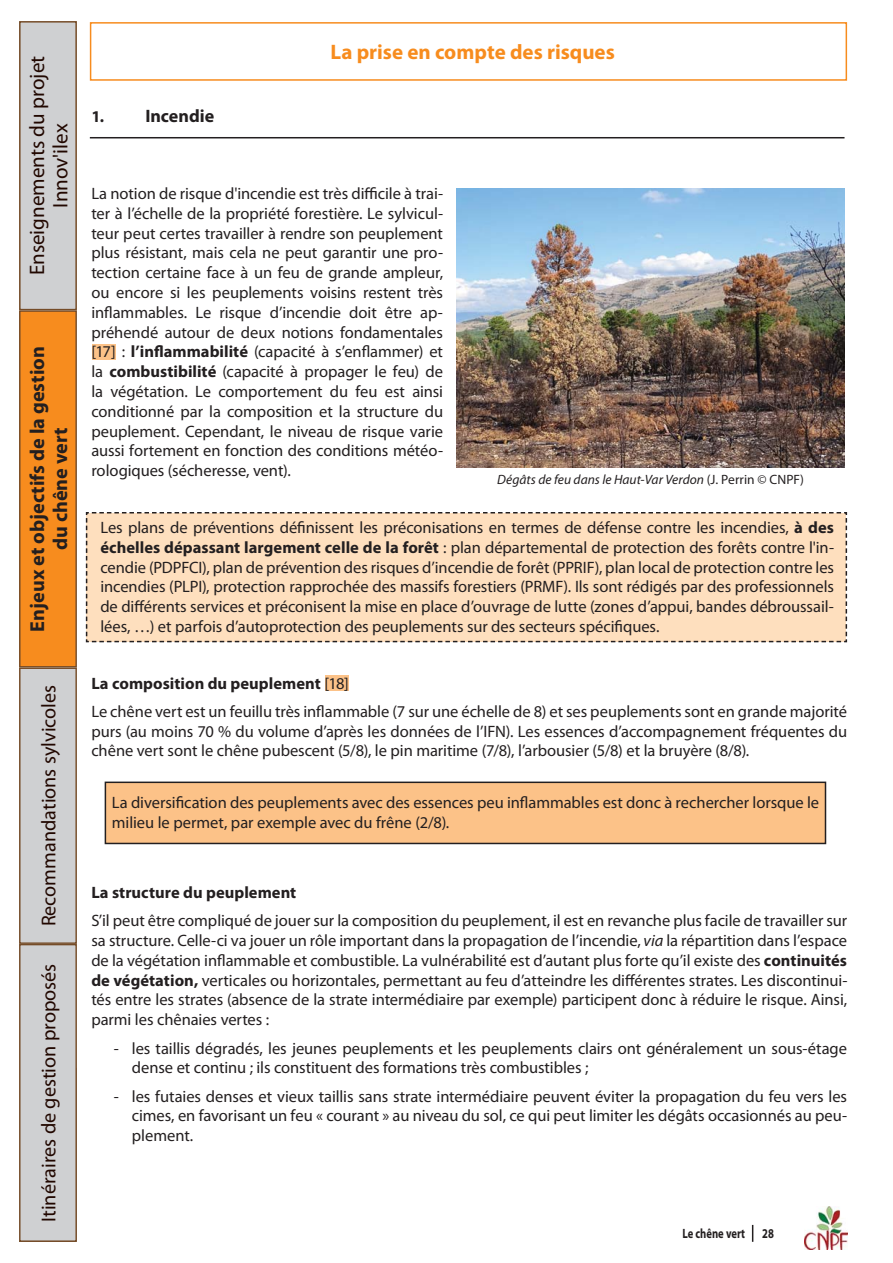
<style>
.page{position:relative;width:893px;height:1263px;background:#fff}
.page>*{position:absolute;margin:0;border:0;box-sizing:border-box;transform-origin:0 0}
.t1{font:21px/23.1px "Myriad Pro";color:#210700;text-align:center}
.t2{font:700 21px "Myriad Pro";color:#f78c1e}
.t3{font:700 20.25px/23.1px "Myriad Pro";color:#231f20;text-align:center}
.t4{font:20.25px "Myriad Pro";color:#210700}
.t5{font:20.1px "Myriad Pro";color:#210700}
.t6{font:700 18px "Myriad Pro";color:#231f20}
.t7{font:16.5px/19.8px "Myriad Pro";color:#231f20;text-align:justify}
.t8{font:700 16.5px "Myriad Pro";letter-spacing:.005em;color:#231f20}
.t9{font:italic 13.5px "Myriad Pro";color:#231f20}
.t10{font:700 13.5px "Myriad Pro";color:#231f20;scale:.78 1}
.s1{font-size:16.5px}
.s2{font-weight:700}
.s3{font-style:normal}
.s4{font-style:italic}
</style>
<div class="page">
<svg style="left:752px;top:1225px;width:1px;height:17px"></svg>
<img style="left:805px;top:1207px;width:42px;height:42px">
<hr style="left:90px;top:137px;width:754px;height:1px;background:#231f20">
<div style="left:325px;top:676px;width:24px;height:15px;background:#fcc288"></div>
<div style="left:92px;top:344px;width:24px;height:16px;background:#fcc288"></div>
<div style="left:105px;top:782px;width:720px;height:61px;background:#fcc288"></div>
<div style="left:105px;top:782px;width:721px;height:62px;border:2px solid #231f20"></div>
<div style="left:85px;top:512px;width:763px;height:131px;background:#fedfbe"></div>
<div style="left:90px;top:22px;width:757px;height:59px;border:2px solid #f78c1e"></div>
<img style="left:457px;top:188px;width:387px;height:279px">
<div style="left:20px;top:945px;width:56px;height:296px;background:#cfd0d2"></div>
<div style="left:19px;top:944px;width:58px;height:298px;border:1px solid #754c28"></div>
<div style="left:20px;top:311px;width:56px;height:356px;background:#f78c1e"></div>
<div style="left:19px;top:310px;width:58px;height:358px;border:1px solid #754c28"></div>
<div style="left:20px;top:22px;width:56px;height:288px;background:#cfd0d2"></div>
<div style="left:19px;top:21px;width:58px;height:289px;border:2px solid #754c28"></div>
<div style="left:20px;top:668px;width:56px;height:275px;background:#cfd0d2"></div>
<div style="left:19px;top:668px;width:58px;height:276px;border:1px solid #754c28"></div>
<p class="t1" style="left:27px;top:275px;width:221px;rotate:-90deg">Enseignements du projet<br>Innov'ilex</p>
<p class="t3" style="left:27px;top:632px;width:287px;rotate:-90deg">Enjeux et objectifs de la gestion du chêne vert</p>
<p class="t5" style="left:41px;top:926px;width:243px;rotate:-90deg">Recommandations sylvicoles</p>
<p class="t4" style="left:41px;top:1222px;width:260px;rotate:-90deg">Itinéraires de gestion proposés</p>
<p class="t6" style="left:91px;top:109px;width:124px"><span class="s1">1.</span> Incendie</p>
<p class="t2" style="left:331px;top:44px;width:286px">La prise en compte des risques</p>
<p class="t7" style="left:91px;top:185px;width:353px">La notion de risque d'incendie est très difficile à trai&shy;ter à l’échelle de la propriété forestière. Le sylvicul&shy;teur peut certes travailler à rendre son peuplement plus résistant, mais cela ne peut garantir une pro&shy;tection certaine face à un feu de grande ampleur, ou encore si les peuplements voisins restent très inflammables. Le risque d’incendie doit être ap&shy;préhendé autour de deux notions fondamentales [17] : <span class="s2">l’inflammabilité</span> (capacité à s’enflammer) et la <span class="s2">combustibilité</span> (capacité à propager le feu) de la végétation. Le comportement du feu est ainsi conditionné par la composition et la structure du peuplement. Cependant, le niveau de risque varie aussi fortement en fonction des conditions météo&shy;rologiques (sécheresse, vent).</p>
<p class="t9" style="left:497px;top:474px;width:308px">Dégâts de feu dans le Haut-Var Verdon <span class="s3">(J. Perrin © CNPF)</span></p>
<p class="t7" style="left:100px;top:519px;width:735px">Les plans de préventions définissent les préconisations en termes de défense contre les incendies, <span class="s2">à des échelles dépassant largement celle de la forêt</span> : plan départemental de protection des forêts contre l'in&shy;cendie (PDPFCI), plan de prévention des risques d’incendie de forêt (PPRIF), plan local de protection contre les incendies (PLPI), protection rapprochée des massifs forestiers (PRMF). Ils sont rédigés par des professionnels de différents services et préconisent la mise en place d’ouvrage de lutte (zones d’appui, bandes débroussail&shy;lées, …) et parfois d’autoprotection des peuplements sur des secteurs spécifiques.</p>
<p class="t7" style="left:91px;top:670px;width:757px;line-height:28.3px"><span class="s2">La composition du peuplement</span> [18]<br>Le chêne vert est un feuillu très inflammable (7 sur une échelle de 8) et ses peuplements sont en grande majorité</p>
<p class="t7" style="left:91px;top:722px;width:757px">purs (au moins 70 % du volume d’après les données de l’IFN). Les essences d’accompagnement fréquentes du chêne vert sont le chêne pubescent (5/8), le pin maritime (7/8), l’arbousier (5/8) et la bruyère (8/8).</p>
<p class="t7" style="left:112px;top:794px;width:709px">La diversification des peuplements avec des essences peu inflammables est donc à rechercher lorsque le milieu le permet, par exemple avec du frêne (2/8).</p>
<p class="t8" style="left:91px;top:886px;width:206px">La structure du peuplement</p>
<p class="t7" style="left:91px;top:912px;width:757px">S’il peut être compliqué de jouer sur la composition du peuplement, il est en revanche plus facile de travailler sur sa structure. Celle-ci va jouer un rôle important dans la propagation de l’incendie, <span class="s4">via</span> la répartition dans l’espace de la végétation inflammable et combustible. La vulnérabilité est d’autant plus forte qu’il existe des <span class="s2">continuités de végétation,</span> verticales ou horizontales, permettant au feu d’atteindre les différentes strates. Les discontinui&shy;tés entre les strates (absence de la strate intermédiaire par exemple) participent donc à réduire le risque. Ainsi, parmi les chênaies vertes :</p>
<p class="t7" style="left:132px;top:1039px;width:717px;text-indent:-18px">- les taillis dégradés, les jeunes peuplements et les peuplements clairs ont généralement un sous-étage dense et continu ; ils constituent des formations très combustibles ;</p>
<p class="t7" style="left:132px;top:1087px;width:717px;text-indent:-18px">- les futaies denses et vieux taillis sans strate intermédiaire peuvent éviter la propagation du feu vers les cimes, en favorisant un feu « courant » au niveau du sol, ce qui peut limiter les dégâts occasionnés au peu&shy;plement.</p>
<p class="t10" style="left:682px;top:1228px;width:82px">Le chêne vert</p>
<p class="t10" style="left:762px;top:1228px;width:17px">28</p>
</div>
